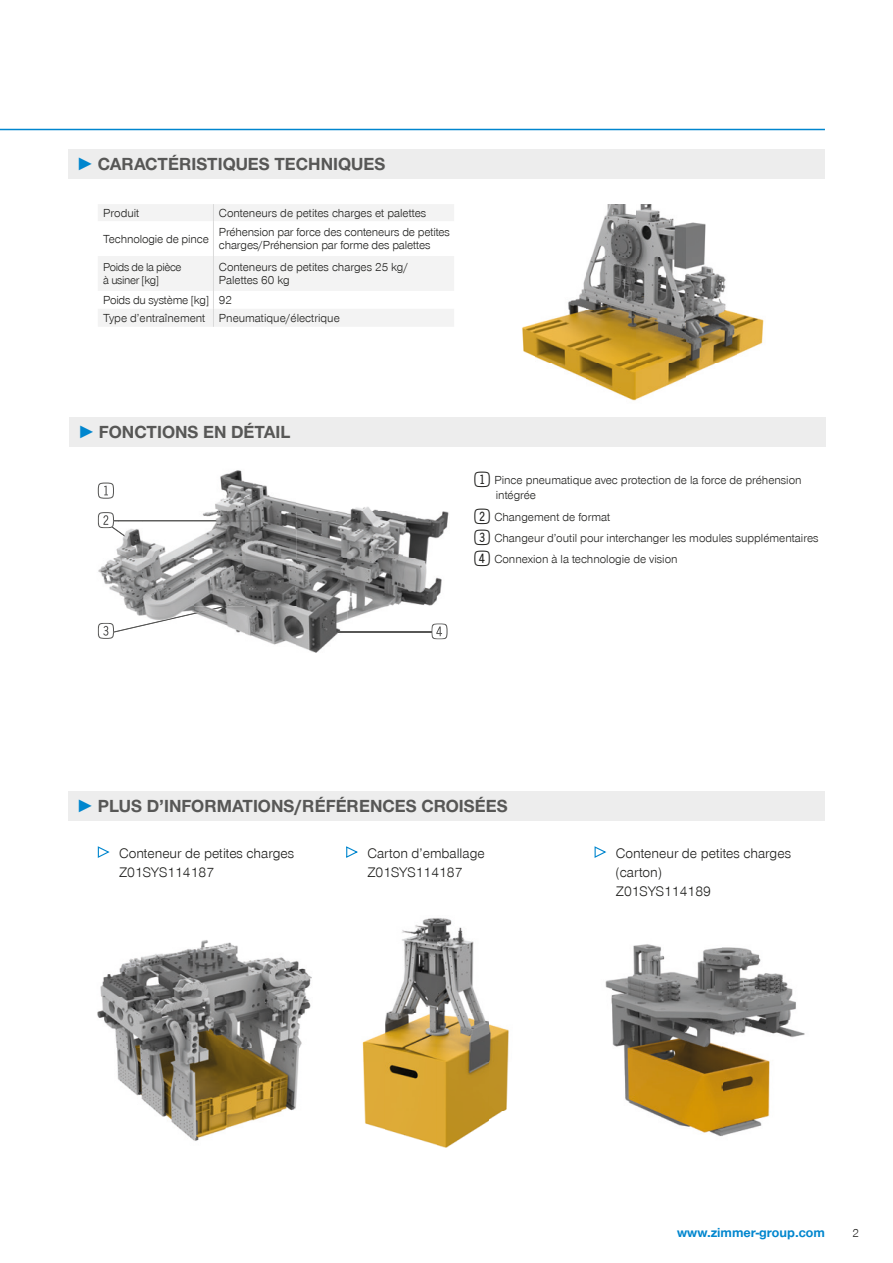
<style>
.page{position:relative;width:893px;height:1263px;background:#fff}
.page>*{position:absolute;margin:0;border:0;box-sizing:border-box;transform-origin:0 0}
.t1{font:700 18px "Zimmer Group Sans Global";color:#575756}
.t2{font:300 14.25px/19.2px "Zimmer Group Sans Global";color:#1d1d1b}
.t3{font:700 13.5px "Zimmer Group Sans Global";color:#0086ce}
.t4{font:300 12px/21.5px "Zimmer Group Sans Global";color:#1d1d1b}
.t5{font:300 11.7px/13.5px "Zimmer Group Sans Global";letter-spacing:-.03em;color:#1d1d1b}
.s1{font-family:"Zimmer Group Sans";color:#0086ce}
.s2{font-family:"Double Digits Super Square";font-weight:400;font-size:25.5px}
</style>
<div class="page">
<hr style="left:0;top:129px;width:825px;height:1px;background:#0086ce">
<img style="left:97px;top:940px;width:215px;height:201px">
<img style="left:605px;top:944px;width:200px;height:193px">
<img style="left:362px;top:918px;width:147px;height:230px">
<img style="left:97px;top:470px;width:352px;height:183px">
<img style="left:98px;top:512px;width:21px;height:16px">
<img style="left:113px;top:520px;width:223px;height:1px">
<img style="left:431px;top:623px;width:18px;height:16px">
<img style="left:338px;top:632px;width:93px;height:1px">
<img style="left:98px;top:623px;width:21px;height:16px">
<img style="left:114px;top:611px;width:88px;height:22px">
<img style="left:202px;top:601px;width:44px;height:11px">
<img style="left:112px;top:527px;width:14px;height:10px">
<img style="left:98px;top:482px;width:21px;height:17px">
<img style="left:522px;top:204px;width:242px;height:197px">
<svg style="left:98px;top:204px;width:356px;height:123px"></svg>
<svg style="left:97px;top:846px;width:13px;height:12px"></svg>
<svg style="left:346px;top:846px;width:12px;height:12px"></svg>
<svg style="left:594px;top:846px;width:13px;height:12px"></svg>
<div style="left:68px;top:149px;width:757px;height:30px;background:#ededed"></div>
<div style="left:68px;top:791px;width:757px;height:30px;background:#ededed"></div>
<div style="left:69px;top:417px;width:757px;height:29px;background:#ededed"></div>
<h1 class="t1" style="left:77px;top:153px;width:310px"><span class="s1">►</span> CARACTÉRISTIQUES TECHNIQUES</h1>
<p class="t4" style="left:103px;top:202px;width:38px">Produit</p>
<p class="t4" style="left:219px;top:202px;width:209px">Conteneurs de petites charges et palettes</p>
<p class="t4" style="left:103px;top:228px;width:107px">Technologie de pince</p>
<p class="t4" style="left:219px;top:225px;width:232px;line-height:13.5px">Préhension par force des conteneurs de petites charges/Préhension par forme des palettes</p>
<p class="t5" style="left:103px;top:260px;width:80px">Poids de la pièce à usiner [kg]</p>
<p class="t4" style="left:219px;top:260px;width:191px;line-height:13.5px">Conteneurs de petites charges 25 kg/<br>Palettes 60 kg</p>
<p class="t4" style="left:103px;top:291px;width:238px;line-height:18px">Poids du système [kg] 92<br>Type d’entraînement Pneumatique/électrique</p>
<h1 class="t1" style="left:78px;top:421px;width:214px"><span class="s1">►</span> FONCTIONS EN DÉTAIL</h1>
<p class="t4" style="left:496px;top:473px;width:307px;line-height:15px;text-indent:-21px"><span class="s2">1</span>Pince pneumatique avec protection de la force de préhension intégrée</p>
<p class="t4" style="left:475px;top:506px;width:345px"><span class="s2">2</span>Changement de format<br><span class="s2">3</span>Changeur d’outil pour interchanger les modules supplémentaires<br><span class="s2">4</span>Connexion à la technologie de vision</p>
<h1 class="t1" style="left:77px;top:795px;width:433px"><span class="s1">►</span> PLUS D’INFORMATIONS/RÉFÉRENCES CROISÉES</h1>
<p class="t2" style="left:119px;top:843px;width:177px">Conteneur de petites charges<br>Z01SYS114187</p>
<p class="t2" style="left:367px;top:843px;width:119px">Carton d’emballage<br>Z01SYS114187</p>
<p class="t2" style="left:616px;top:843px;width:177px">Conteneur de petites charges (carton)<br>Z01SYS114189</p>
<p class="t3" style="left:677px;top:1224px;width:149px">www.zimmer-group.com</p>
<p class="t4" style="left:852px;top:1222px;width:8px">2</p>
</div>
